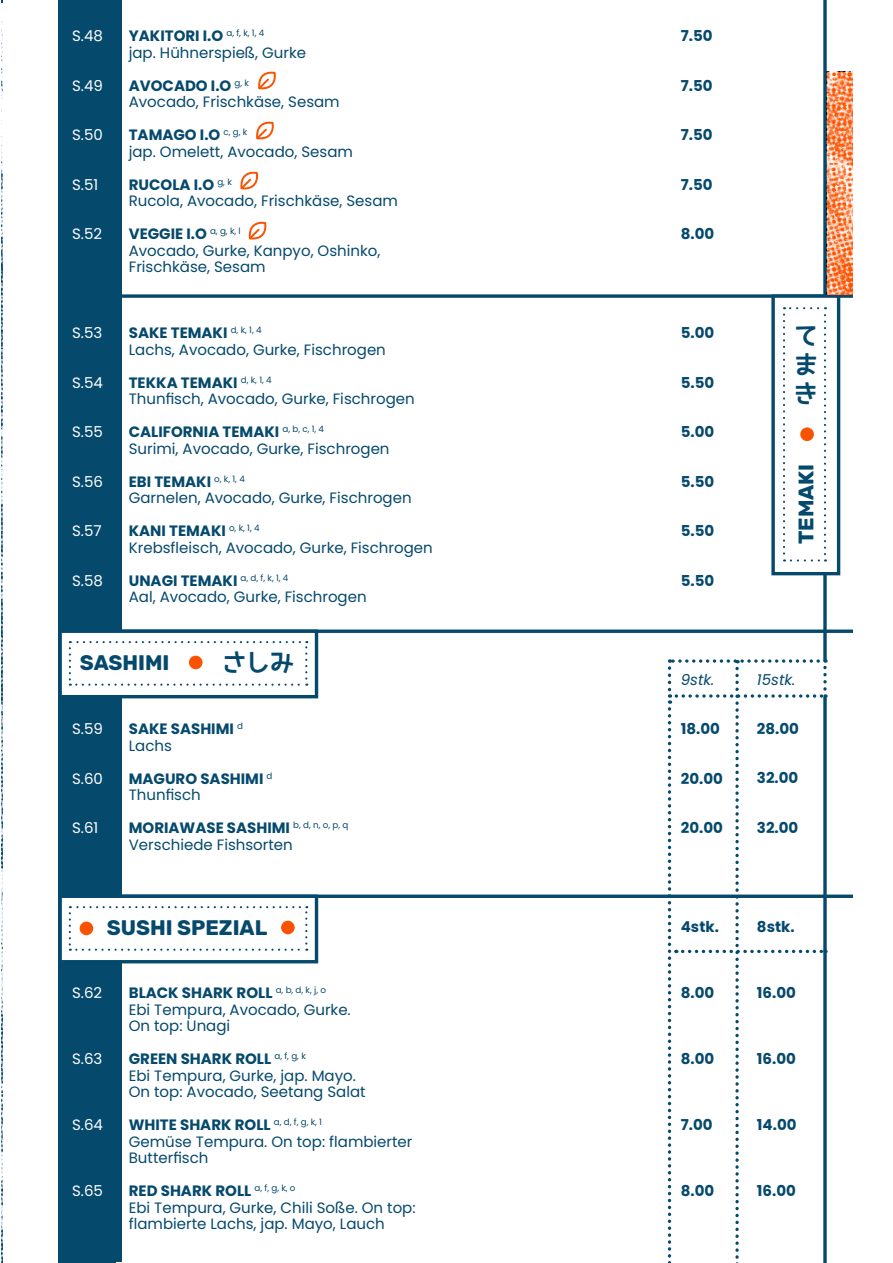
<style>
.page{position:relative;width:893px;height:1263px;background:#fff}
.page>*{position:absolute;margin:0;border:0;box-sizing:border-box;transform-origin:0 0}
.t1{font:700 24.3px/29.1px "Yasashisa Gothic Bold V2";color:#05496c;text-align:justify}
.t2{font:700 23.85px "Yasashisa Gothic Bold V2";color:#05496c}
.t3{font:700 21px "Rubik";color:#05496c}
.t4{font:15px/16.5px "Poppins";color:#05496c}
.t5{font:700 15px/16.5px "Poppins";color:#05496c}
.t6{font:15px "Poppins";color:#fff}
.t7{font:italic 15px "Poppins";color:#05496c}
.s1{font-weight:700}
.s2{font-weight:400}
</style>
<div class="page">
<div style="left:58px;top:0;width:64px;height:1262px;background:#05496c"></div>
<svg style="left:258px;top:71px;width:18px;height:19px"></svg>
<svg style="left:256px;top:121px;width:18px;height:19px"></svg>
<svg style="left:240px;top:171px;width:18px;height:19px"></svg>
<svg style="left:248px;top:221px;width:19px;height:19px"></svg>
<svg style="left:122px;top:294px;width:730px;height:4px"></svg>
<img style="left:826px;top:72px;width:1px;height:222px">
<svg style="left:318px;top:629px;width:534px;height:4px;fill:#05496c"></svg>
<div style="left:771px;top:294px;width:69px;height:281px;background:#fff;border:3px solid #05496c"></div>
<svg style="left:783px;top:307px;width:43px;height:254px"></svg>
<div style="left:800px;top:427px;width:14px;height:14px;background:#fa5200;border-radius:50%"></div>
<div style="left:58px;top:629px;width:260px;height:69px;background:#fff;border:3px solid #05496c"></div>
<svg style="left:69px;top:641px;width:238px;height:45px"></svg>
<div style="left:189px;top:656px;width:14px;height:13px;background:#fa5200;border-radius:50%"></div>
<svg style="left:827px;top:72px;width:25px;height:222px"></svg>
<svg style="left:318px;top:894px;width:534px;height:4px"></svg>
<div style="left:58px;top:894px;width:260px;height:69px;background:#fff;border:3px solid #05496c"></div>
<svg style="left:69px;top:906px;width:238px;height:45px"></svg>
<div style="left:281px;top:921px;width:14px;height:13px;background:#fa5200;border-radius:50%"></div>
<div style="left:80px;top:922px;width:13px;height:13px;background:#fa5200;border-radius:50%"></div>
<hr style="left:2px;top:0;width:1px;height:1263px;background:#05496c">
<svg style="left:668px;top:659px;width:159px;height:604px"></svg>
<p class="t6" style="left:72px;top:27px;width:32px">S.48</p>
<p class="t6" style="left:72px;top:77px;width:32px">S.49</p>
<p class="t6" style="left:72px;top:126px;width:32px">S.50</p>
<p class="t6" style="left:72px;top:176px;width:28px">S.51</p>
<p class="t6" style="left:72px;top:225px;width:31px">S.52</p>
<p class="t6" style="left:72px;top:324px;width:32px">S.53</p>
<p class="t6" style="left:72px;top:374px;width:32px">S.54</p>
<p class="t6" style="left:72px;top:423px;width:32px">S.55</p>
<p class="t6" style="left:72px;top:473px;width:32px">S.56</p>
<p class="t6" style="left:72px;top:522px;width:31px">S.57</p>
<p class="t6" style="left:72px;top:572px;width:32px">S.58</p>
<p class="t4" style="left:129px;top:28px;width:179px"><span class="s1">YAKITORI I.O</span> <sup>a,</sup> <sup>f,</sup> <sup>k,</sup> <sup>1,</sup> <sup>4<br></sup>jap. Hühnerspieß, Gurke</p>
<p class="t4" style="left:129px;top:77px;width:212px"><span class="s1">AVOCADO I.O</span> <sup>g,</sup> <sup>k<br></sup>Avocado, Frischkäse, Sesam</p>
<p class="t4" style="left:129px;top:127px;width:226px"><span class="s1">TAMAGO I.O</span> <sup>c,</sup> <sup>g,</sup> <sup>k<br></sup>jap. Omelett, Avocado, Sesam</p>
<p class="t4" style="left:129px;top:176px;width:271px"><span class="s1">RUCOLA I.O</span> <sup>g,</sup> <sup>k<br></sup>Rucola, Avocado, Frischkäse, Sesam</p>
<p class="t4" style="left:129px;top:226px;width:253px"><span class="s1">VEGGIE I.O</span> <sup>a,</sup> <sup>g,</sup> <sup>k,</sup> <sup>l<br></sup>Avocado, Gurke, Kanpyo, Oshinko,<br>Frischkäse, Sesam</p>
<p class="t4" style="left:129px;top:325px;width:259px"><span class="s1">SAKE TEMAKI</span> <sup>d,</sup> <sup>k,</sup> <sup>1,</sup> <sup>4<br></sup>Lachs, Avocado, Gurke, Fischrogen</p>
<p class="t4" style="left:129px;top:374px;width:287px"><span class="s1">TEKKA TEMAKI</span> <sup>d,</sup> <sup>k,</sup> <sup>1,</sup> <sup>4<br></sup>Thunfisch, Avocado, Gurke, Fischrogen</p>
<p class="t4" style="left:129px;top:424px;width:262px"><span class="s1">CALIFORNIA TEMAKI</span> <sup>a,</sup> <sup>b,</sup> <sup>c,</sup> <sup>1,</sup> <sup>4<br></sup>Surimi, Avocado, Gurke, Fischrogen</p>
<p class="t4" style="left:129px;top:473px;width:284px"><span class="s1">EBI TEMAKI</span> <sup>o,</sup> <sup>k,</sup> <sup>1,</sup> <sup>4<br></sup>Garnelen, Avocado, Gurke, Fischrogen</p>
<p class="t4" style="left:129px;top:523px;width:305px"><span class="s1">KANI TEMAKI</span> <sup>o,</sup> <sup>k,</sup> <sup>1,</sup> <sup>4<br></sup>Krebsfleisch, Avocado, Gurke, Fischrogen</p>
<p class="t4" style="left:129px;top:572px;width:239px"><span class="s1">UNAGI TEMAKI</span> <sup>a,</sup> <sup>d,</sup> <sup>f,</sup> <sup>k,</sup> <sup>1,</sup> <sup>4<br></sup>Aal, Avocado, Gurke, Fischrogen</p>
<h3 class="t3" style="left:80px;top:651px;width:91px">SASHIMI</h3>
<h2 class="t2" style="left:223px;top:649px;width:72px">さしみ</h2>
<p class="t6" style="left:72px;top:720px;width:32px">S.59</p>
<p class="t6" style="left:72px;top:770px;width:32px">S.60</p>
<p class="t6" style="left:72px;top:819px;width:28px">S.61</p>
<p class="t5" style="left:129px;top:721px;width:116px">SAKE SASHIMI <sup>d<br></sup><span class="s2">Lachs</span></p>
<p class="t5" style="left:129px;top:770px;width:145px">MAGURO SASHIMI <sup>d<br></sup><span class="s2">Thunfisch</span></p>
<p class="t4" style="left:129px;top:820px;width:221px"><span class="s1">MORIAWASE SASHIMI</span> <sup>b,</sup> <sup>d,</sup> <sup>n,</sup> <sup>o,</sup> <sup>p,</sup> <sup>q<br></sup>Verschiede Fishsorten</p>
<h3 class="t3" style="left:107px;top:916px;width:162px">SUSHI SPEZIAL</h3>
<p class="t6" style="left:72px;top:984px;width:32px">S.62</p>
<p class="t6" style="left:72px;top:1050px;width:32px">S.63</p>
<p class="t6" style="left:72px;top:1116px;width:32px">S.64</p>
<p class="t6" style="left:72px;top:1182px;width:32px">S.65</p>
<p class="t4" style="left:129px;top:985px;width:223px"><span class="s1">BLACK SHARK ROLL</span> <sup>a,</sup> <sup>b,</sup> <sup>d,</sup> <sup>k,</sup> <sup>j,</sup> <sup>o<br></sup>Ebi Tempura, Avocado, Gurke.<br>On top: Unagi</p>
<p class="t4" style="left:129px;top:1051px;width:238px"><span class="s1">GREEN SHARK ROLL</span> <sup>a,</sup> <sup>f,</sup> <sup>g,</sup> <sup>k<br></sup>Ebi Tempura, Gurke, jap. Mayo.<br>On top: Avocado, Seetang Salat</p>
<p class="t4" style="left:129px;top:1117px;width:285px"><span class="s1">WHITE SHARK ROLL</span> <sup>a,</sup> <sup>d,</sup> <sup>f,</sup> <sup>g,</sup> <sup>k,</sup> <sup>1<br></sup>Gemüse Tempura. On top: flambierter<br>Butterfisch</p>
<p class="t4" style="left:129px;top:1183px;width:288px"><span class="s1">RED SHARK ROLL</span> <sup>a,</sup> <sup>f,</sup> <sup>g,</sup> <sup>k,</sup> <sup>o<br></sup>Ebi Tempura, Gurke, Chili Soße. On top: flambierte Lachs, jap. Mayo, Lauch</p>
<p class="t5" style="left:681px;top:28px;width:33px">7.50</p>
<p class="t5" style="left:681px;top:77px;width:33px">7.50</p>
<p class="t5" style="left:681px;top:127px;width:33px">7.50</p>
<p class="t5" style="left:681px;top:176px;width:33px">7.50</p>
<p class="t5" style="left:681px;top:226px;width:35px">8.00</p>
<p class="t5" style="left:681px;top:325px;width:35px">5.00</p>
<p class="t5" style="left:681px;top:374px;width:35px">5.50</p>
<p class="t5" style="left:681px;top:424px;width:35px">5.00</p>
<p class="t5" style="left:681px;top:473px;width:35px">5.50</p>
<p class="t5" style="left:681px;top:523px;width:35px">5.50</p>
<p class="t5" style="left:681px;top:572px;width:35px">5.50</p>
<h1 class="t1" style="left:794px;top:321px;width:26px">てまき</h1>
<h3 class="t3" style="left:794px;top:544px;width:82px;rotate:-90deg">TEMAKI</h3>
<p class="t7" style="left:681px;top:671px;width:35px">9stk.</p>
<p class="t7" style="left:757px;top:671px;width:40px">15stk.</p>
<p class="t5" style="left:757px;top:720px;width:44px">28.00</p>
<p class="t5" style="left:757px;top:770px;width:43px">32.00</p>
<p class="t5" style="left:757px;top:819px;width:43px">32.00</p>
<p class="t5" style="left:681px;top:721px;width:41px">18.00</p>
<p class="t5" style="left:681px;top:770px;width:44px">20.00</p>
<p class="t5" style="left:681px;top:820px;width:44px">20.00</p>
<p class="t5" style="left:681px;top:919px;width:40px">4stk.</p>
<p class="t5" style="left:757px;top:918px;width:39px">8stk.</p>
<p class="t5" style="left:681px;top:985px;width:35px">8.00</p>
<p class="t5" style="left:757px;top:984px;width:40px">16.00</p>
<p class="t5" style="left:681px;top:1051px;width:35px">8.00</p>
<p class="t5" style="left:757px;top:1050px;width:40px">16.00</p>
<p class="t5" style="left:681px;top:1117px;width:33px">7.00</p>
<p class="t5" style="left:757px;top:1116px;width:41px">14.00</p>
<p class="t5" style="left:681px;top:1183px;width:35px">8.00</p>
<p class="t5" style="left:757px;top:1182px;width:40px">16.00</p>
</div>
